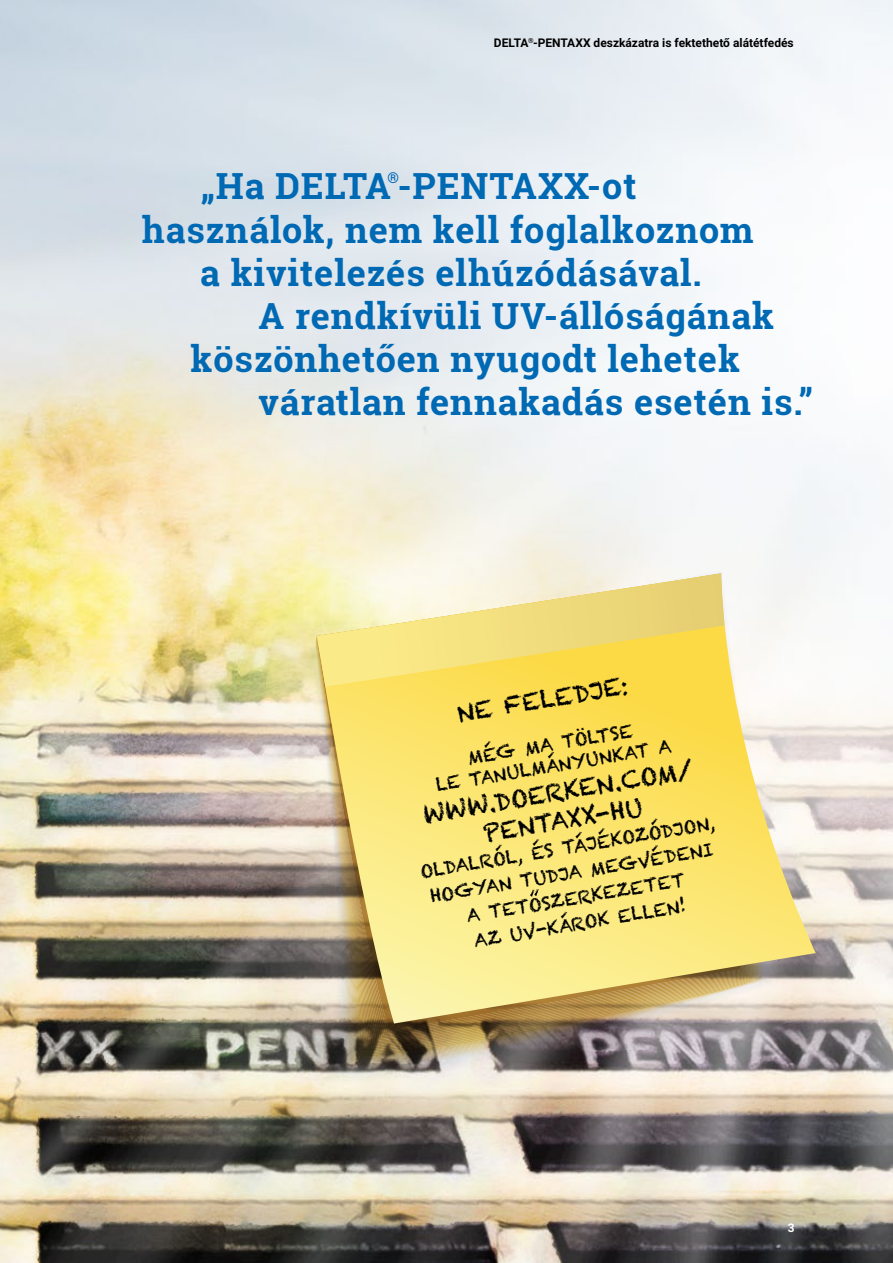
<style>
.page{position:relative;width:893px;height:1263px;background:#fff}
.page>*{position:absolute;margin:0;border:0;box-sizing:border-box;transform-origin:0 0}
.t1{font:700 36px/43.2px "Roboto Slab";letter-spacing:.025em;color:#0069b4;text-align:center}
.t2{font:24px/28.8px "Chalkduster";color:#000;text-align:center}
.t3{font:18px/25.5px "Chalkduster";color:#000;text-align:center}
.t4{font:700 14.85px "Roboto Slab";color:#0069b4}
.t5{font:700 12px "Roboto";color:#000}
.t6{font:700 11.85px "Roboto";color:#fff}
</style>
<div class="page">
<img style="left:0;top:0;width:893px;height:1263px">
<svg style="left:317px;top:574px;width:499px;height:449px;background:#f0dc85"></svg>
<svg style="left:317px;top:574px;width:407px;height:113px;background:#f5e388"></svg>
<svg style="left:530px;top:889px;width:9px;height:8px"></svg>
<p class="t5" style="left:494px;top:34px;width:301px">DELTA<sup>®</sup>-PENTAXX deszkázatra is fektethető alátétfedés</p>
<p class="t4" style="left:387px;top:167px;width:13px">®</p>
<p class="t1" style="left:142px;top:207px;width:613px">használok, nem kell foglalkoznom a kivitelezés elhúzódásával.</p>
<p class="t1" style="left:259px;top:294px;width:517px">A rendkívüli UV-állóságának</p>
<p class="t1" style="left:191px;top:337px;width:551px">köszönhetően nyugodt lehetek</p>
<p class="t1" style="left:259px;top:380px;width:556px">váratlan fennakadás esetén is.”</p>
<p class="t1" style="left:200px;top:164px;width:438px">„Ha DELTA-PENTAXX-ot</p>
<p class="t2" style="left:455px;top:700px;width:175px;rotate:-10deg">NE FELEDJE:</p>
<p class="t3" style="left:431px;top:754px;width:240px;line-height:21.5px;rotate:-10deg">MÉG MA TÖLTSE<br>LE TANULMÁNYUNKAT A</p>
<p class="t2" style="left:421px;top:801px;width:275px;rotate:-10deg">WWW.DOERKEN.COM/<br>PENTAXX-HU</p>
<p class="t3" style="left:418px;top:861px;width:300px;rotate:-10deg">OLDALRÓL, ÉS TÁJÉKOZÓDJON,<br>HOGYAN TUDJA MEGVÉDENI<br>A TETOSZERKEZETET<br>AZ UV-KÁROK ELLEN!</p>
<p class="t6" style="left:788px;top:1219px;width:8px">3</p>
</div>
